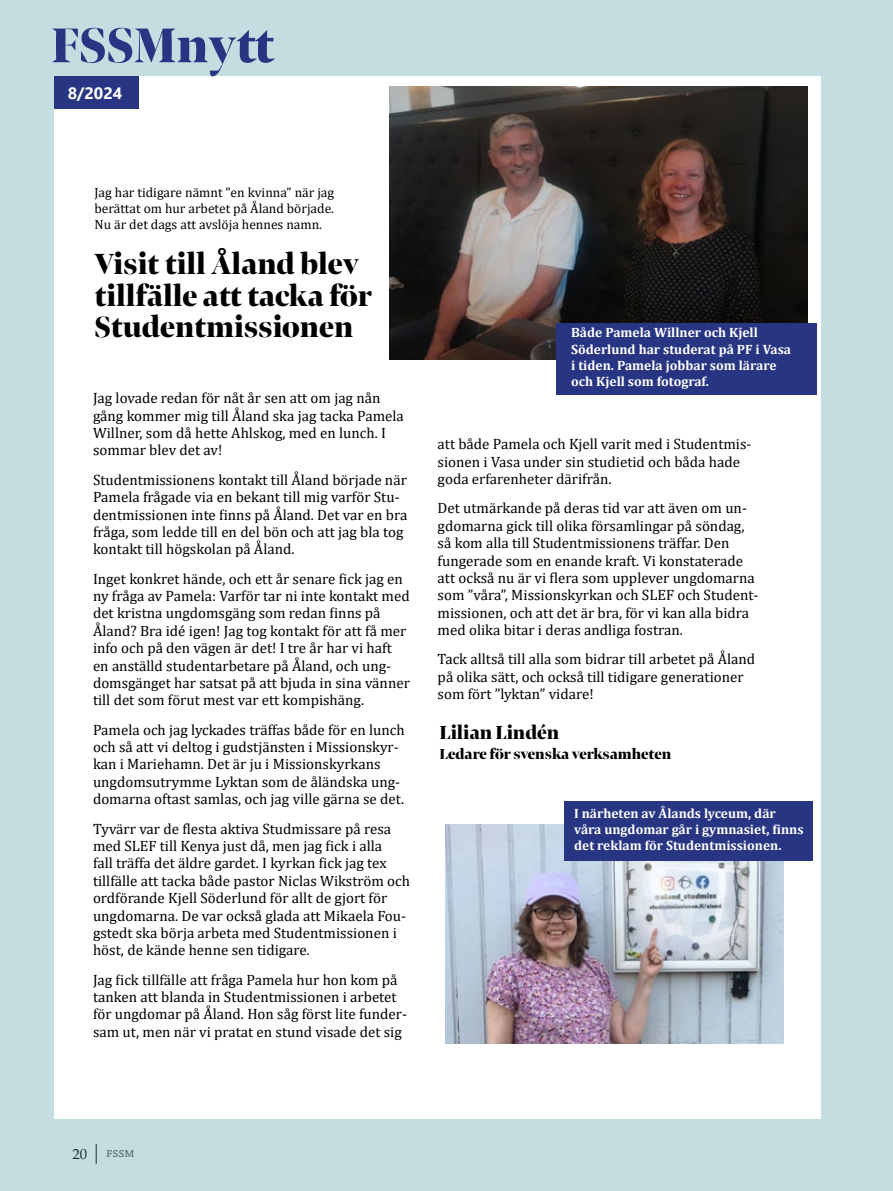
<style>
.page{position:relative;width:893px;height:1191px;background:#c3dde0}
.page>*{position:absolute;margin:0;border:0;box-sizing:border-box;transform-origin:0 0}
.t1{font:900 50.55px "Bennet Banner Condensed";color:#283583}
.t2{font:900 30.15px/31.2px "Bennet Banner Condensed";color:#000}
.t3{font:900 19.5px "Bennet Banner Condensed";color:#000}
.t4{font:700 16.5px "Segoe UI";color:#fff}
.t5{font:15px/17.4px "Cambria";color:#000}
.t6{font:900 15px "Bennet Banner Condensed";color:#000}
.t7{font:14.55px "Book Antiqua";color:#000}
.t8{font:700 13.5px/16.2px "Cambria";color:#fff}
.t9{font:13.5px/15.6px "Cambria";color:#000;text-align:justify}
.t10{font:13.5px "Chaparral Pro";color:#4a4a49}
</style>
<div class="page">
<div style="left:54px;top:77px;width:767px;height:1041px;background:#fff"></div>
<div style="left:54px;top:76px;width:84px;height:32px;background:#283583"></div>
<img style="left:446px;top:824px;width:338px;height:219px">
<img style="left:389px;top:87px;width:418px;height:272px">
<div style="left:556px;top:323px;width:260px;height:72px;background:#283583"></div>
<div style="left:565px;top:801px;width:248px;height:60px;background:#283583"></div>
<h1 class="t1" style="left:51px;top:11px;width:225px">FSSMnytt</h1>
<p class="t4" style="left:68px;top:77px;width:56px">8/2024</p>
<p class="t9" style="left:94px;top:185px;width:241px">Jag har tidigare nämnt ”en kvinna” när jag berättat om hur arbetet på Åland började.<br>Nu är det dags att avslöja hennes namn.</p>
<h2 class="t2" style="left:94px;top:248px;width:279px">Visit till Åland blev tillfälle att tacka för<br>Studentmissionen</h2>
<p class="t5" style="left:93px;top:389px;width:312px">Jag lovade redan för nåt år sen att om jag nån gång kommer mig till Åland ska jag tacka Pamela Willner, som då hette Ahlskog, med en lunch. I sommar blev det av!</p>
<p class="t5" style="left:93px;top:471px;width:316px">Studentmissionens kontakt till Åland började när Pamela frågade via en bekant till mig varför Stu&shy;dentmissionen inte finns på Åland. Det var en bra fråga, som ledde till en del bön och att jag bla tog kontakt till högskolan på Åland.</p>
<p class="t5" style="left:93px;top:570px;width:318px">Inget konkret hände, och ett år senare fick jag en ny fråga av Pamela: Varför tar ni inte kontakt med det kristna ungdomsgäng som redan finns på Åland? Bra idé igen! Jag tog kontakt för att få mer info och på den vägen är det! I tre år har vi haft en anställd studentarbetare på Åland, och ung&shy;domsgänget har satsat på att bjuda in sina vänner till det som förut mest var ett kompishäng.</p>
<p class="t5" style="left:93px;top:721px;width:313px">Pamela och jag lyckades träffas både för en lunch och så att vi deltog i gudstjänsten i Missionskyr&shy;kan i Mariehamn. Det är ju i Missionskyrkans ungdomsutrymme Lyktan som de åländska ung&shy;domarna oftast samlas, och jag ville gärna se det.</p>
<p class="t5" style="left:93px;top:819px;width:319px">Tyvärr var de flesta aktiva Studmissare på resa med SLEF till Kenya just då, men jag fick i alla<br>fall träffa det äldre gardet. I kyrkan fick jag tex tillfälle att tacka både pastor Niclas Wikström och ordförande Kjell Söderlund för allt de gjort för ungdomarna. De var också glada att Mikaela Fou&shy;gstedt ska börja arbeta med Studentmissionen i höst, de kände henne sen tidigare.</p>
<p class="t5" style="left:93px;top:970px;width:316px">Jag fick tillfälle att fråga Pamela hur hon kom på tanken att blanda in Studentmissionen i arbetet för ungdomar på Åland. Hon såg först lite funder&shy;sam ut, men när vi pratat en stund visade det sig</p>
<p class="t8" style="left:571px;top:324px;width:222px">Både Pamela Willner och Kjell<br>Söderlund har studerat på PF i Vasa i tiden. Pamela jobbar som lärare och Kjell som fotograf.</p>
<p class="t5" style="left:438px;top:435px;width:315px">att både Pamela och Kjell varit med i Studentmis&shy;sionen i Vasa under sin studietid och båda hade goda erfarenheter därifrån.</p>
<p class="t5" style="left:438px;top:499px;width:322px">Det utmärkande på deras tid var att även om un&shy;gdomarna gick till olika församlingar på söndag, så kom alla till Studentmissionens träffar. Den fungerade som en enande kraft. Vi konstaterade att också nu är vi flera som upplever ungdomarna som ”våra”, Missionskyrkan och SLEF och Student&shy;missionen, och att det är bra, för vi kan alla bidra med olika bitar i deras andliga fostran.</p>
<p class="t5" style="left:438px;top:650px;width:319px">Tack alltså till alla som bidrar till arbetet på Åland på olika sätt, och också till tidigare generationer som fört ”lyktan” vidare!</p>
<h3 class="t3" style="left:440px;top:719px;width:121px">Lilian Lindén</h3>
<p class="t6" style="left:440px;top:743px;width:233px">Ledare för svenska verksamheten</p>
<p class="t8" style="left:574px;top:804px;width:231px">I närheten av Ålands lyceum, där våra ungdomar går i gymnasiet, finns det reklam för Studentmissionen.</p>
<p class="t7" style="left:73px;top:1143px;width:16px">20</p>
<p class="t10" style="left:106px;top:1145px;width:30px">fssm</p>
</div>
